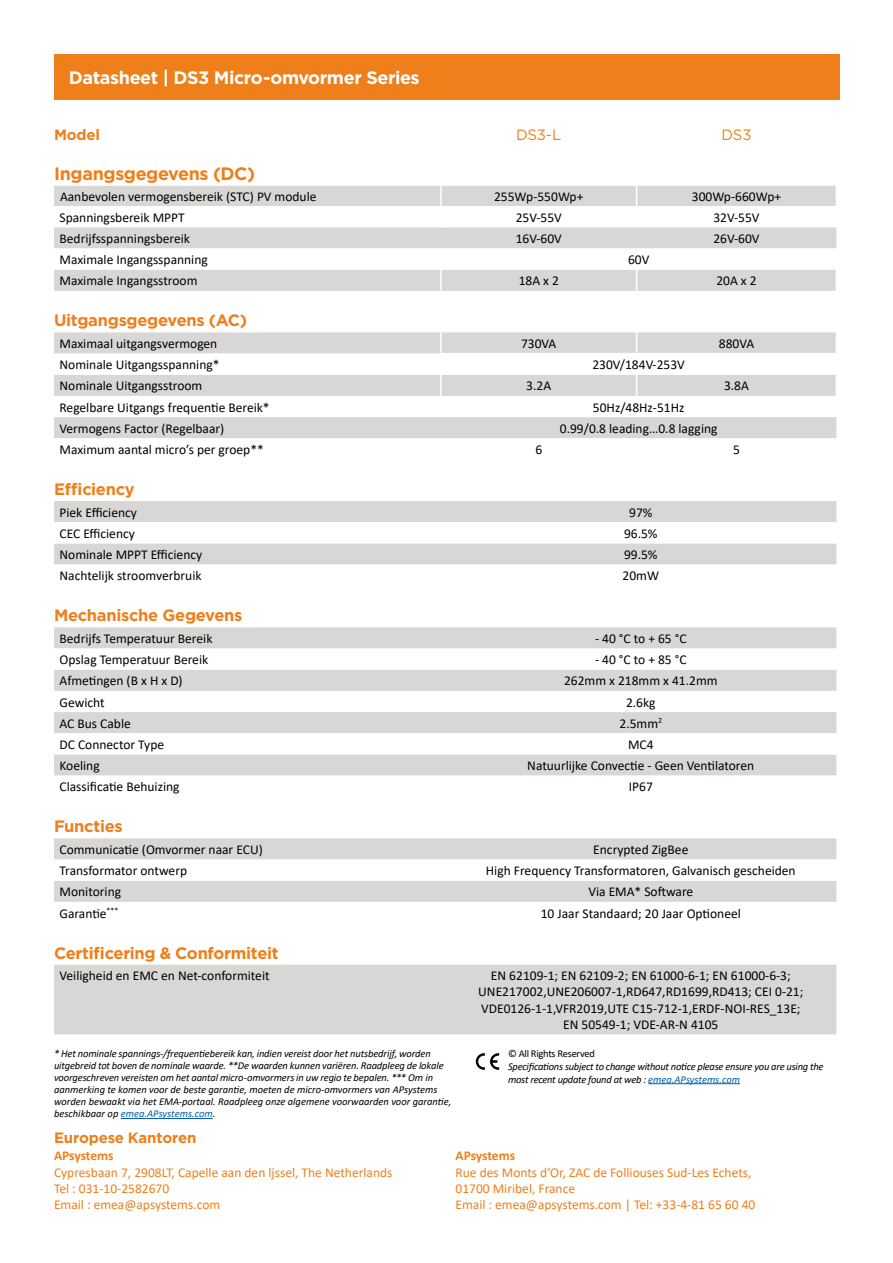
<style>
.page{position:relative;width:893px;height:1263px;background:#fff}
.page>*{position:absolute;margin:0;border:0;box-sizing:border-box;transform-origin:0 0}
.t1{font:700 18px "Gotham";letter-spacing:-.025em;color:#fff}
.t2{font:700 18px "Gotham";letter-spacing:-.02em;color:#ee7f1a}
.t3{font:700 16.5px "Gotham";letter-spacing:-.02em;color:#ee7f1a}
.t4{font:700 15px "Gotham";letter-spacing:-.015em;color:#ee7f1a}
.t5{font:15px "Gotham";letter-spacing:-.015em;color:#ee7f1a}
.t6{font:13.5px/16.2px "Calibri";color:#000;text-align:center}
.t7{font:13.5px/16.2px "Calibri";color:#ee7f1a}
.t8{font:700 13.5px "Calibri";letter-spacing:-.01em;color:#ee7f1a}
.t9{font:italic 10.5px/12px "Calibri";letter-spacing:-.01em;color:#000}
.t10{font:10.5px "Calibri";letter-spacing:-.025em;color:#000}
.s1{color:#005da8}
</style>
<div class="page">
<div style="left:54px;top:54px;width:785px;height:46px;background:#ee7f1a"></div>
<div style="left:54px;top:186px;width:782px;height:105px;background:#d9d6d6"></div>
<svg style="left:54px;top:206px;width:782px;height:64px"></svg>
<hr style="left:440px;top:186px;width:2px;height:20px;background:#fff">
<hr style="left:440px;top:206px;width:2px;height:21px;background:#fff">
<hr style="left:440px;top:248px;width:2px;height:22px;background:#fff">
<hr style="left:440px;top:270px;width:2px;height:21px;background:#fff">
<svg style="left:636px;top:186px;width:1px;height:20px"></svg>
<svg style="left:636px;top:270px;width:1px;height:21px"></svg>
<svg style="left:54px;top:332px;width:782px;height:22px;background:#dad7d7"></svg>
<svg style="left:54px;top:375px;width:782px;height:63px;fill:#d9d6d6"></svg>
<hr style="left:440px;top:353px;width:197px;height:1px;background:#fff">
<hr style="left:637px;top:353px;width:200px;height:1px;background:#fff">
<hr style="left:440px;top:332px;width:2px;height:21px;background:#fff">
<svg style="left:636px;top:332px;width:1px;height:21px"></svg>
<hr style="left:440px;top:375px;width:2px;height:21px;background:#fff">
<svg style="left:636px;top:375px;width:1px;height:21px"></svg>
<hr style="left:440px;top:396px;width:2px;height:21px;background:#fff">
<div style="left:54px;top:627px;width:782px;height:21px;background:#d9d6d6"></div>
<svg style="left:54px;top:648px;width:782px;height:128px"></svg>
<div style="left:54px;top:501px;width:782px;height:21px;background:#d9d6d6"></div>
<svg style="left:54px;top:543px;width:782px;height:22px;background:#dbd8d8"></svg>
<div style="left:54px;top:838px;width:782px;height:21px;background:#d9d6d6"></div>
<svg style="left:54px;top:859px;width:782px;height:43px"></svg>
<div style="left:54px;top:965px;width:782px;height:69px;background:#d9d6d6"></div>
<hr style="left:121px;top:1118px;width:92px;height:1px;background:#005da8">
<svg style="left:476px;top:1053px;width:23px;height:17px"></svg>
<hr style="left:648px;top:1083px;width:92px;height:1px;background:#005da8">
<h1 class="t1" style="left:69px;top:70px;width:352px">Datasheet | DS3 Micro-omvormer Series</h1>
<p class="t4" style="left:54px;top:128px;width:48px">Model</p>
<p class="t5" style="left:516px;top:128px;width:47px">DS3-L</p>
<p class="t5" style="left:722px;top:128px;width:32px">DS3</p>
<h1 class="t2" style="left:54px;top:165px;width:203px">Ingangsgegevens (DC)</h1>
<p class="t6" style="left:60px;top:188px;width:258px">Aanbevolen vermogensbereik (STC) PV module</p>
<p class="t6" style="left:494px;top:188px;width:91px">255Wp-550Wp+</p>
<p class="t6" style="left:692px;top:188px;width:91px">300Wp-660Wp+</p>
<p class="t6" style="left:60px;top:209px;width:127px">Spanningsbereik MPPT</p>
<p class="t6" style="left:516px;top:209px;width:48px">25V-55V</p>
<p class="t6" style="left:713px;top:209px;width:48px">32V-55V</p>
<p class="t6" style="left:60px;top:230px;width:132px">Bedrijfsspanningsbereik</p>
<p class="t6" style="left:516px;top:230px;width:48px">16V-60V</p>
<p class="t6" style="left:713px;top:230px;width:48px">26V-60V</p>
<p class="t6" style="left:60px;top:251px;width:150px">Maximale Ingangsspanning</p>
<p class="t6" style="left:628px;top:251px;width:23px">60V</p>
<p class="t6" style="left:60px;top:272px;width:139px">Maximale Ingangsstroom</p>
<p class="t6" style="left:519px;top:272px;width:42px">18A x 2</p>
<p class="t6" style="left:716px;top:272px;width:42px">20A x 2</p>
<p class="t3" style="left:54px;top:313px;width:195px">Uitgangsgegevens (AC)</p>
<p class="t6" style="left:60px;top:335px;width:159px">Maximaal uitgangsvermogen</p>
<p class="t6" style="left:521px;top:335px;width:37px">730VA</p>
<p class="t6" style="left:719px;top:335px;width:37px">880VA</p>
<p class="t6" style="left:60px;top:356px;width:161px">Nominale Uitgangsspanning*</p>
<p class="t6" style="left:592px;top:356px;width:94px">230V/184V-253V</p>
<p class="t6" style="left:60px;top:377px;width:144px">Nominale Uitgangsstroom</p>
<p class="t6" style="left:526px;top:377px;width:26px">3.2A</p>
<p class="t6" style="left:724px;top:377px;width:26px">3.8A</p>
<p class="t6" style="left:60px;top:399px;width:212px">Regelbare Uitgangs frequentie Bereik*</p>
<p class="t6" style="left:593px;top:399px;width:93px">50Hz/48Hz-51Hz</p>
<p class="t6" style="left:60px;top:420px;width:166px">Vermogens Factor (Regelbaar)</p>
<p class="t6" style="left:560px;top:420px;width:159px">0.99/0.8 leading…0.8 lagging</p>
<p class="t6" style="left:60px;top:441px;width:206px">Maximum aantal micro’s per groep**</p>
<p class="t6" style="left:535px;top:441px;width:8px">6</p>
<p class="t6" style="left:733px;top:441px;width:8px">5</p>
<p class="t3" style="left:54px;top:482px;width:82px">Efficiency</p>
<p class="t6" style="left:60px;top:504px;width:79px">Piek Efficiency</p>
<p class="t6" style="left:629px;top:504px;width:25px">97%</p>
<p class="t6" style="left:60px;top:525px;width:77px">CEC Efficiency</p>
<p class="t6" style="left:624px;top:525px;width:35px">96.5%</p>
<p class="t6" style="left:60px;top:546px;width:144px">Nominale MPPT Efficiency</p>
<p class="t6" style="left:624px;top:546px;width:35px">99.5%</p>
<p class="t6" style="left:60px;top:567px;width:144px">Nachtelijk stroomverbruik</p>
<p class="t6" style="left:623px;top:567px;width:38px">20mW</p>
<p class="t3" style="left:54px;top:608px;width:190px">Mechanische Gegevens</p>
<p class="t6" style="left:60px;top:630px;width:154px">Bedrijfs Temperatuur Bereik</p>
<p class="t6" style="left:595px;top:630px;width:93px">- 40 °C to + 65 °C</p>
<p class="t6" style="left:60px;top:651px;width:150px">Opslag Temperatuur Bereik</p>
<p class="t6" style="left:595px;top:651px;width:93px">- 40 °C to + 85 °C</p>
<p class="t6" style="left:60px;top:672px;width:125px">Afmetingen (B x H x D)</p>
<p class="t6" style="left:564px;top:672px;width:155px">262mm x 218mm x 41.2mm</p>
<p class="t6" style="left:60px;top:694px;width:47px">Gewicht</p>
<p class="t6" style="left:626px;top:694px;width:31px">2.6kg</p>
<p class="t6" style="left:60px;top:715px;width:73px">AC Bus Cable</p>
<p class="t6" style="left:619px;top:715px;width:44px">2.5mm<sup>2</sup></p>
<p class="t6" style="left:60px;top:736px;width:106px">DC Connector Type</p>
<p class="t6" style="left:628px;top:736px;width:27px">MC4</p>
<p class="t6" style="left:60px;top:757px;width:42px">Koeling</p>
<p class="t6" style="left:527px;top:757px;width:228px">Natuurlijke Convectie - Geen Ventilatoren</p>
<p class="t6" style="left:60px;top:778px;width:122px">Classificatie Behuizing</p>
<p class="t6" style="left:629px;top:778px;width:26px">IP67</p>
<p class="t3" style="left:54px;top:819px;width:70px">Functies</p>
<p class="t6" style="left:60px;top:841px;width:205px">Communicatie (Omvormer naar ECU)</p>
<p class="t6" style="left:593px;top:841px;width:97px">Encrypted ZigBee</p>
<p class="t6" style="left:60px;top:862px;width:129px">Transformator ontwerp</p>
<p class="t6" style="left:486px;top:862px;width:311px">High Frequency Transformatoren, Galvanisch gescheiden</p>
<p class="t6" style="left:60px;top:883px;width:63px">Monitoring</p>
<p class="t6" style="left:588px;top:883px;width:106px">Via EMA* Software</p>
<p class="t6" style="left:60px;top:905px;width:60px">Garantie<sup>***</sup></p>
<p class="t6" style="left:541px;top:905px;width:202px">10 Jaar Standaard; 20 Jaar Optioneel</p>
<p class="t3" style="left:54px;top:945px;width:226px">Certificering &amp; Conformiteit</p>
<p class="t6" style="left:60px;top:967px;width:212px">Veiligheid en EMC en Net-conformiteit</p>
<p class="t6" style="left:478px;top:967px;width:327px">EN 62109-1; EN 62109-2; EN 61000-6-1; EN 61000-6-3; UNE217002,UNE206007-1,RD647,RD1699,RD413; CEI 0-21; VDE0126-1-1,VFR2019,UTE C15-712-1,ERDF-NOI-RES_13E; EN 50549-1; VDE-AR-N 4105</p>
<p class="t9" style="left:54px;top:1047px;width:399px">* Het nominale spannings-/frequentiebereik kan, indien vereist door het nutsbedrijf, worden uitgebreid tot boven de nominale waarde. **De waarden kunnen variëren. Raadpleeg de lokale voorgeschreven vereisten om het aantal micro-omvormers in uw regio te bepalen. *** Om in aanmerking te komen voor de beste garantie, moeten de micro-omvormers van APsystems worden bewaakt via het EMA-portaal. Raadpleeg onze algemene voorwaarden voor garantie, beschikbaar op <span class="s1">emea.APsystems.com</span>.</p>
<p class="t10" style="left:508px;top:1046px;width:88px">© All Rights Reserved</p>
<p class="t9" style="left:508px;top:1060px;width:317px;line-height:12.6px">Specifications subject to change without notice please ensure you are using the most recent update found at web : <span class="s1">emea.APsystems.com</span></p>
<p class="t4" style="left:54px;top:1131px;width:144px">Europese Kantoren</p>
<p class="t8" style="left:54px;top:1146px;width:61px">APsystems</p>
<p class="t7" style="left:54px;top:1164px;width:340px">Cypresbaan 7, 2908LT, Capelle aan den ljssel, The Netherlands<br>Tel : 031-10-2582670<br>Email : emea@apsystems.com</p>
<p class="t8" style="left:455px;top:1146px;width:61px">APsystems</p>
<p class="t7" style="left:455px;top:1164px;width:301px">Rue des Monts d’Or, ZAC de Folliouses Sud-Les Echets,<br>01700 Miribel, France<br>Email : emea@apsystems.com | Tel: +33-4-81 65 60 40</p>
</div>
